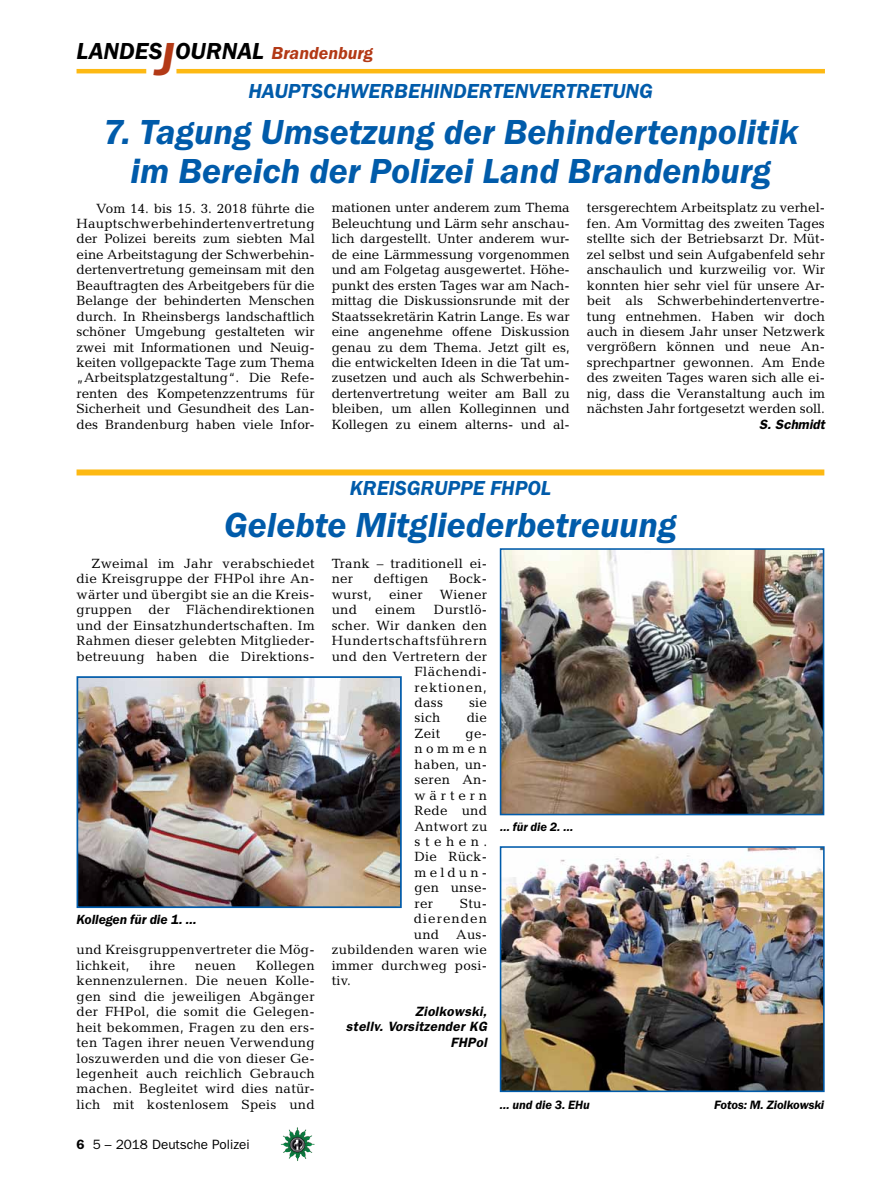
<style>
.page{position:relative;width:893px;height:1191px;background:#fff}
.page>*{position:absolute;margin:0;border:0;box-sizing:border-box;transform-origin:0 0}
.t1{font:italic 600 36px/39px "Franklin Gothic Itc T";color:#005baa;text-align:center}
.t2{font:italic 600 24px "Franklin Gothic Itc T";color:#000}
.t3{font:italic 600 21px "Franklin Gothic Itc T";color:#005baa}
.t4{font:italic 600 13.65px "Franklin Gothic Itc T";letter-spacing:-.01em;color:#000}
.t5{font:13.5px/15.5px "Candida";letter-spacing:.02em;color:#000;text-align:justify}
.t6{font:italic 600 13.5px/15.5px "Franklin Gothic";letter-spacing:.02em;color:#000;text-align:right}
.t7{font:13.5px "Franklin Gothic";color:#000}
.t8{font:13.5px "Candida";letter-spacing:.04em;color:#000}
.t9{font:13.5px "Candida";letter-spacing:.065em;color:#000}
.t10{font:italic 600 13.5px "Franklin Gothic";color:#000}
.t11{font:italic 600 12.45px "Franklin Gothic Itc T";letter-spacing:-.01em;color:#000}
.s1{font-size:48px;color:#b33916}
.s2{font-size:18px;color:#b33916}
.s3{font-weight:600}
</style>
<div class="page">
<hr style="left:77px;top:69px;width:69px;height:4px;background:#fdb913">
<hr style="left:176px;top:69px;width:649px;height:4px;background:#fdb913">
<img style="left:281px;top:1128px;width:16px;height:24px">
<img style="left:503px;top:551px;width:318px;height:261px">
<div style="left:500px;top:548px;width:324px;height:267px;border:2px solid #005baa"></div>
<img style="left:503px;top:849px;width:319px;height:240px">
<div style="left:500px;top:846px;width:325px;height:246px;border:2px solid #005baa"></div>
<div style="left:77px;top:469px;width:747px;height:6px;background:#fdb913"></div>
<img style="left:80px;top:679px;width:319px;height:226px">
<div style="left:77px;top:676px;width:325px;height:232px;border:2px solid #005baa"></div>
<h2 class="t2" style="left:77px;top:37px;width:298px">LANDES<span class="s1">J</span>OURNAL <span class="s2">Brandenburg</span></h2>
<h3 class="t3" style="left:248px;top:79px;width:15px">Haup</h3>
<h3 class="t3" style="left:301px;top:79px;width:82px">tschwerbe</h3>
<h3 class="t3" style="left:420px;top:79px;width:34px">hinder</h3>
<h3 class="t3" style="left:493px;top:79px;width:24px">tenver</h3>
<h3 class="t3" style="left:566px;top:79px;width:61px">tre tung</h3>
<h1 class="t1" style="left:103px;top:112px;width:697px">7. Tagung Umsetzung der Behindertenpolitik im Bereich der Polizei Land Brandenburg</h1>
<p class="t5" style="left:77px;top:200px;width:240px;text-indent:20px">Vom 14. bis 15. 3. 2018 führte die Hauptschwerbehindertenvertretung der Polizei bereits zum siebten Mal eine Arbeitstagung der Schwerbehin&shy;dertenvertretung gemeinsam mit den Beauftragten des Arbeitgebers für die Belange der behinderten Menschen durch. In Rheinsbergs landschaftlich schöner Umgebung gestalteten wir zwei mit Informationen und Neuig&shy;keiten vollgepackte Tage zum Thema „Arbeitsplatzgestaltung“. Die Refe&shy;renten des Kompetenzzentrums für Sicherheit und Gesundheit des Lan&shy;des Brandenburg haben viele Infor-</p>
<p class="t5" style="left:332px;top:200px;width:240px">mationen unter anderem zum Thema Beleuchtung und Lärm sehr anschau&shy;lich dargestellt. Unter anderem wur&shy;de eine Lärmmessung vorgenommen und am Folgetag ausgewertet. Höhe&shy;punkt des ersten Tages war am Nach&shy;mittag die Diskussionsrunde mit der Staatssekretärin Katrin Lange. Es war eine angenehme offene Diskussion genau zu dem Thema. Jetzt gilt es, die entwickelten Ideen in die Tat um&shy;zusetzen und auch als Schwerbehin&shy;dertenvertretung weiter am Ball zu bleiben, um allen Kolleginnen und Kollegen zu einem alterns- und al-</p>
<p class="t5" style="left:587px;top:200px;width:240px">tersgerechtem Arbeitsplatz zu verhel&shy;fen. Am Vormittag des zweiten Tages stellte sich der Betriebsarzt Dr. Müt&shy;zel selbst und sein Aufgabenfeld sehr anschaulich und kurzweilig vor. Wir konnten hier sehr viel für unsere Ar&shy;beit als Schwerbehindertenvertre&shy;tung entnehmen. Haben wir doch auch in diesem Jahr unser Netzwerk vergrößern können und neue An&shy;sprechpartner gewonnen. Am Ende des zweiten Tages waren sich alle ei&shy;nig, dass die Veranstaltung auch im nächsten Jahr fortgesetzt werden soll.</p>
<p class="t10" style="left:759px;top:416px;width:67px">S. Schmidt</p>
<h3 class="t3" style="left:350px;top:476px;width:59px">Kreisgruppe</h3>
<h3 class="t3" style="left:490px;top:476px;width:50px">FHPol</h3>
<h1 class="t1" style="left:224px;top:505px;width:454px">Gelebte Mitgliederbetreuung</h1>
<p class="t5" style="left:77px;top:556px;width:240px;text-indent:15px">Zweimal im Jahr verabschiedet die Kreisgruppe der FHPol ihre An&shy;wärter und übergibt sie an die Kreis&shy;gruppen der Flächendirektionen und der Einsatzhundertschaften. Im Rahmen dieser gelebten Mitglieder&shy;betreuung haben die Direktions-</p>
<p class="t4" style="left:77px;top:911px;width:122px">Kollegen für die 1. …</p>
<p class="t5" style="left:77px;top:942px;width:240px">und Kreisgruppenvertreter die Mög&shy;lichkeit,</p>
<p class="t5" style="left:77px;top:957px;width:240px;text-indent:179px">Kollegen kennenzulernen. Die neuen Kolle&shy;gen sind die jeweiligen Abgänger der FHPol, die somit die Gelegen&shy;heit bekommen, Fragen zu den ers&shy;ten Tagen ihrer neuen Verwendung loszuwerden und die von dieser Ge&shy;legenheit auch reichlich Gebrauch machen. Begleitet wird dies natür&shy;lich mit kostenlosem Speis und</p>
<p class="t5" style="left:150px;top:957px;width:27px">ihre</p>
<p class="t5" style="left:195px;top:957px;width:42px">neuen</p>
<p class="t7" style="left:77px;top:1136px;width:175px"><span class="s3">6</span> 5 – 2018 Deutsche Polizei</p>
<p class="t5" style="left:332px;top:555px;width:157px">Trank – traditionell ei&shy;ner</p>
<p class="t5" style="left:374px;top:571px;width:56px">deftigen</p>
<p class="t5" style="left:449px;top:571px;width:39px">Bock-</p>
<p class="t5" style="left:332px;top:586px;width:42px">wurst,</p>
<p class="t5" style="left:389px;top:586px;width:35px">einer</p>
<p class="t5" style="left:440px;top:586px;width:49px">Wiener</p>
<p class="t5" style="left:332px;top:602px;width:27px">und</p>
<p class="t5" style="left:375px;top:602px;width:42px">einem</p>
<p class="t5" style="left:434px;top:602px;width:55px">Durstlö-</p>
<p class="t5" style="left:332px;top:617px;width:157px">scher. Wir danken den</p>
<p class="t8" style="left:332px;top:633px;width:157px">Hundertschaftsführern</p>
<p class="t5" style="left:332px;top:648px;width:157px">und den Vertretern der</p>
<p class="t5" style="left:414px;top:664px;width:74px">Flächendi-</p>
<p class="t9" style="left:414px;top:679px;width:74px">rektionen,</p>
<p class="t5" style="left:414px;top:694px;width:30px">dass</p>
<p class="t5" style="left:469px;top:694px;width:20px">sie</p>
<p class="t5" style="left:414px;top:710px;width:27px">sich</p>
<p class="t5" style="left:467px;top:710px;width:22px">die</p>
<p class="t5" style="left:414px;top:725px;width:27px">Zeit</p>
<p class="t5" style="left:414px;top:725px;width:74px;text-indent:51px">ge&shy;nommen haben, un&shy;seren An&shy;wärtern Rede und Antwort zu stehen.<br>Die Rück&shy;meldun&shy;gen unse&shy;rer</p>
<p class="t5" style="left:414px;top:895px;width:75px;text-indent:46px">Stu&shy;dierenden und</p>
<p class="t5" style="left:332px;top:926px;width:157px;text-indent:125px">Aus&shy;zubildenden waren wie immer durchweg posi&shy;tiv.</p>
<p class="t6" style="left:346px;top:1003px;width:143px">Ziolkowski,<br>stellv. Vorsitzender KG<br>FHPol</p>
<p class="t11" style="left:500px;top:819px;width:75px">… für die 2. …</p>
<p class="t11" style="left:500px;top:1097px;width:92px">… und die 3. EHu</p>
<p class="t11" style="left:714px;top:1097px;width:112px">Fotos: M. Ziolkowski</p>
</div>
